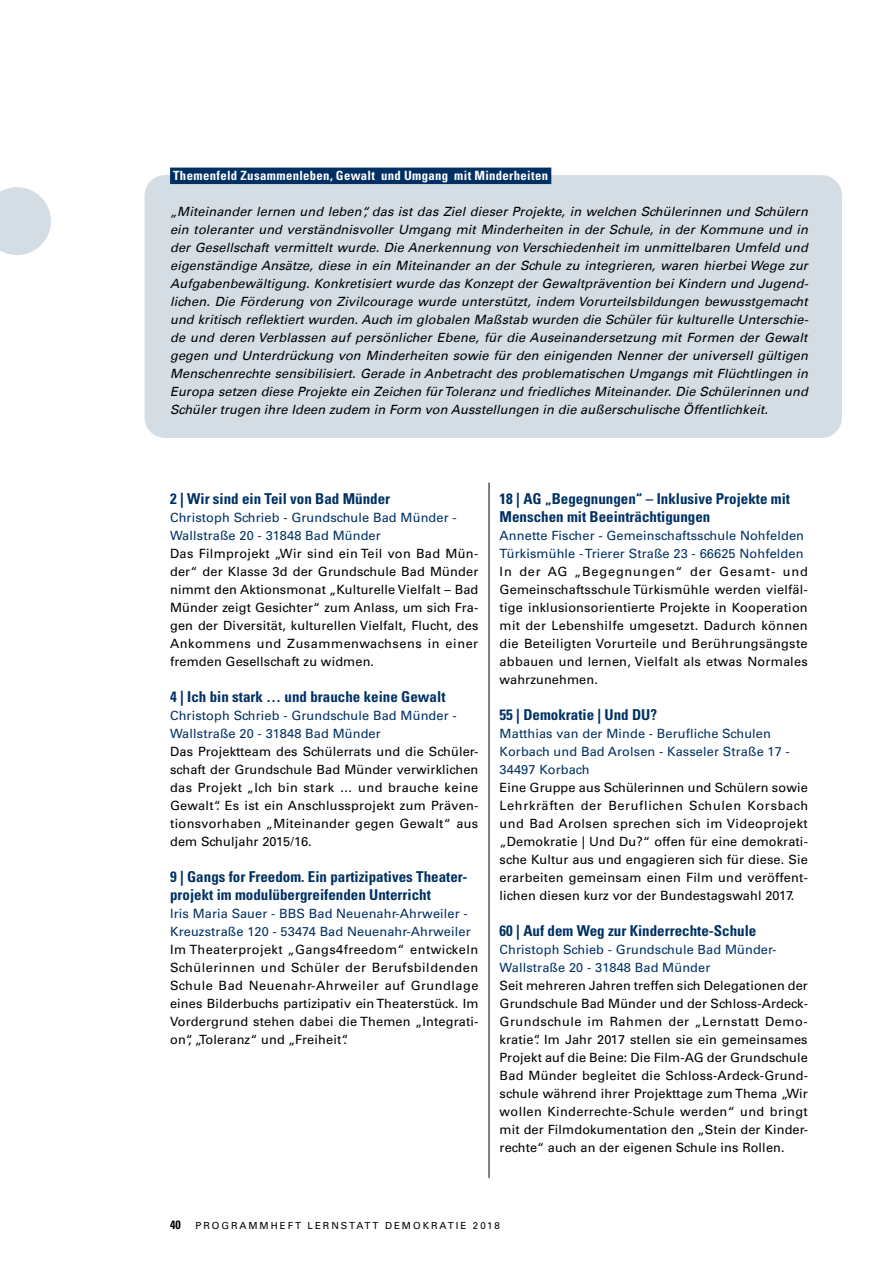
<style>
.page{position:relative;width:893px;height:1263px;background:#fff}
.page>*{position:absolute;margin:0;border:0;box-sizing:border-box;transform-origin:0 0}
.t1{font:700 condensed 15px/18px "Univers LT";color:#003063}
.t2{font:12.75px/18px "Univers LT Std";letter-spacing:.01em;color:#000;text-align:justify}
.t3{font:italic 12.75px/18px "Univers LT";letter-spacing:.01em;color:#000;text-align:justify}
.t4{font:12.75px/18px "Univers LT Std";letter-spacing:.01em;color:#003063}
.t5{font:700 condensed 12.75px "Univers LT";letter-spacing:.025em;color:#fff}
.t6{font:9.75px "Univers LT Std";letter-spacing:.2em;color:#000}
.s1{font-weight:700;font-stretch:condensed;font-size:12px}
</style>
<div class="page">
<div style="left:145px;top:175px;width:697px;height:263px;background:#d4dce4"></div>
<hr style="left:489px;top:483px;width:1px;height:695px;background:#000">
<div style="left:170px;top:168px;width:381px;height:16px;background:#003063"></div>
<svg style="left:0;top:187px;width:51px;height:68px"></svg>
<p class="t5" style="left:173px;top:168px;width:377px">Themenfeld Zusammenleben, Gewalt und Umgang mit Minderheiten</p>
<p class="t3" style="left:170px;top:203px;width:640px">„Miteinander lernen und leben“, das ist das Ziel dieser Projekte, in welchen Schülerinnen und Schülern ein toleranter und verständnisvoller Umgang mit Minderheiten in der Schule, in der Kommune und in der Gesellschaft vermittelt wurde. Die Anerkennung von Verschiedenheit im unmittelbaren Umfeld und eigenständige Ansätze, diese in ein Miteinander an der Schule zu integrieren, waren hierbei Wege zur Aufgabenbewältigung. Konkretisiert wurde das Konzept der Gewaltprävention bei Kindern und Jugend&shy;lichen. Die Förderung von Zivilcourage wurde unterstützt, indem Vorurteilsbildungen bewusstgemacht und kritisch reflektiert wurden. Auch im globalen Maßstab wurden die Schüler für kulturelle Unterschie&shy;de und deren Verblassen auf persönlicher Ebene, für die Auseinandersetzung mit Formen der Gewalt gegen und Unterdrückung von Minderheiten sowie für den einigenden Nenner der universell gültigen Menschenrechte sensibilisiert. Gerade in Anbetracht des problematischen Umgangs mit Flüchtlingen in Europa setzen diese Projekte ein Zeichen für Toleranz und friedliches Miteinander. Die Schülerinnen und Schüler trugen ihre Ideen zudem in Form von Ausstellungen in die außerschulische Öffentlichkeit.</p>
<p class="t1" style="left:170px;top:490px;width:222px">2 | Wir sind ein Teil von Bad Münder</p>
<p class="t4" style="left:170px;top:509px;width:288px">Christoph Schrieb - Grundschule Bad Münder -<br>Wallstraße 20 - 31848 Bad Münder</p>
<p class="t2" style="left:170px;top:545px;width:310px">Das Filmprojekt „Wir sind ein Teil von Bad Mün&shy;der“ der Klasse 3d der Grundschule Bad Münder nimmt den Aktionsmonat „Kulturelle Vielfalt – Bad Münder zeigt Gesichter“ zum Anlass, um sich Fra&shy;gen der Diversität, kulturellen Vielfalt, Flucht, des Ankommens und Zusammenwachsens in einer fremden Gesellschaft zu widmen.</p>
<p class="t1" style="left:170px;top:688px;width:277px">4 | Ich bin stark … und brauche keine Gewalt</p>
<p class="t4" style="left:170px;top:707px;width:288px">Christoph Schrieb - Grundschule Bad Münder -<br>Wallstraße 20 - 31848 Bad Münder</p>
<p class="t2" style="left:170px;top:743px;width:310px">Das Projektteam des Schülerrats und die Schüler&shy;schaft der Grundschule Bad Münder verwirklichen das Projekt „Ich bin stark … und brauche keine Gewalt“. Es ist ein Anschlussprojekt zum Präven&shy;tionsvorhaben „Miteinander gegen Gewalt“ aus dem Schuljahr 2015/16.</p>
<p class="t1" style="left:170px;top:868px;width:299px">9 | Gangs for Freedom. Ein partizipatives Theater&shy;projekt im modulübergreifenden Unterricht</p>
<p class="t4" style="left:170px;top:905px;width:302px">Iris Maria Sauer - BBS Bad Neuenahr-Ahrweiler -<br>Kreuzstraße 120 - 53474 Bad Neuenahr-Ahrweiler</p>
<p class="t2" style="left:170px;top:941px;width:310px">Im Theaterprojekt „Gangs4freedom“ entwickeln Schülerinnen und Schüler der Berufsbildenden Schule Bad Neuenahr-Ahrweiler auf Grundlage eines Bilderbuchs partizipativ ein Theaterstück. Im Vordergrund stehen dabei die Themen „Integrati&shy;on“, „Toleranz“ und „Freiheit“.</p>
<p class="t1" style="left:500px;top:490px;width:292px">18 | AG „Begegnungen“ – Inklusive Projekte mit<br>Menschen mit Beeinträchtigungen</p>
<p class="t4" style="left:500px;top:527px;width:306px">Annette Fischer - Gemeinschaftsschule Nohfelden<br>Türkismühle - Trierer Straße 23 - 66625 Nohfelden</p>
<p class="t2" style="left:500px;top:563px;width:310px">In der AG „Begegnungen“ der Gesamt- und Gemeinschaftsschule Türkismühle werden vielfäl&shy;tige inklusionsorientierte Projekte in Kooperation mit der Lebenshilfe umgesetzt. Dadurch können die Beteiligten Vorurteile und Berührungsängste abbauen und lernen, Vielfalt als etwas Normales wahrzunehmen.</p>
<p class="t1" style="left:500px;top:706px;width:159px">55 | Demokratie | Und DU?</p>
<p class="t4" style="left:500px;top:725px;width:292px">Matthias van der Minde - Berufliche Schulen<br>Korbach und Bad Arolsen - Kasseler Straße 17 -<br>34497 Korbach</p>
<p class="t2" style="left:500px;top:779px;width:310px">Eine Gruppe aus Schülerinnen und Schülern sowie Lehrkräften der Beruflichen Schulen Korsbach und Bad Arolsen sprechen sich im Videoprojekt „Demokratie | Und Du?“ offen für eine demokrati&shy;sche Kultur aus und engagieren sich für diese. Sie erarbeiten gemeinsam einen Film und veröffent&shy;lichen diesen kurz vor der Bundestagswahl 2017.</p>
<p class="t1" style="left:500px;top:922px;width:258px">60 | Auf dem Weg zur Kinderrechte-Schule</p>
<p class="t4" style="left:500px;top:941px;width:278px">Christoph Schieb - Grundschule Bad Münder-<br>Wallstraße 20 - 31848 Bad Münder</p>
<p class="t2" style="left:500px;top:977px;width:310px">Seit mehreren Jahren treffen sich Delegationen der Grundschule Bad Münder und der Schloss-Ardeck-Grundschule im Rahmen der „Lernstatt Demo&shy;kratie“. Im Jahr 2017 stellen sie ein gemeinsames Projekt auf die Beine: Die Film-AG der Grundschule Bad Münder begleitet die Schloss-Ardeck-Grund&shy;schule während ihrer Projekttage zum Thema „Wir wollen Kinderrechte-Schule werden“ und bringt mit der Filmdokumentation den „Stein der Kinder&shy;rechte“ auch an der eigenen Schule ins Rollen.</p>
<p class="t6" style="left:170px;top:1220px;width:331px"><span class="s1">40</span> Programmheft Lernstatt Demokratie 2018</p>
</div>
